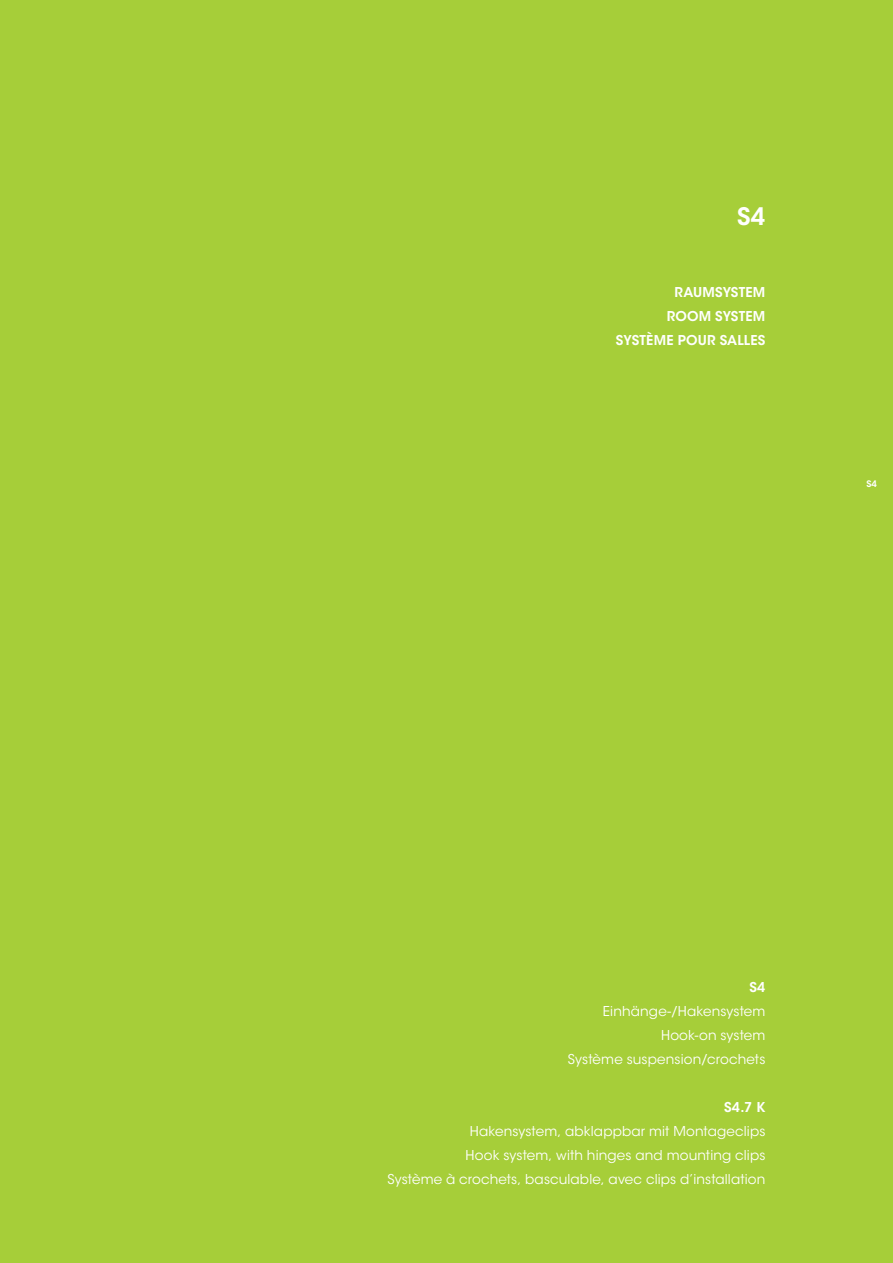
<style>
.page{position:relative;width:893px;height:1263px;background:#a6ce39}
.page>*{position:absolute;margin:0;border:0;box-sizing:border-box;transform-origin:0 0}
.t1{font:600 24px "ITC Avant Garde Std";color:#fff}
.t2{font:13.5px/24px "ITC Avant Garde Std";letter-spacing:.01em;color:#fff;text-align:right}
.t3{font:600 13.5px/24px "ITC Avant Garde Std";letter-spacing:.02em;color:#fff;text-align:right}
.t4{font:600 9px "ITC Avant Garde Std";color:#fff}
</style>
<div class="page">
<h1 class="t1" style="left:737px;top:201px;width:30px">S4</h1>
<p class="t3" style="left:616px;top:280px;width:151px">RAUMSYSTEM<br>ROOM SYSTEM<br>SYSTÈME POUR SALLES</p>
<p class="t4" style="left:866px;top:477px;width:12px">S4</p>
<p class="t3" style="left:749px;top:975px;width:18px">S4</p>
<p class="t2" style="left:568px;top:999px;width:199px">Einhänge-/Hakensystem<br>Hook-on system<br>Système suspension/crochets</p>
<p class="t3" style="left:724px;top:1095px;width:43px">S4.7 K</p>
<p class="t2" style="left:387px;top:1119px;width:380px">Hakensystem, abklappbar mit Montageclips<br>Hook system, with hinges and mounting clips<br>Système à crochets, basculable, avec clips d’installation</p>
</div>
